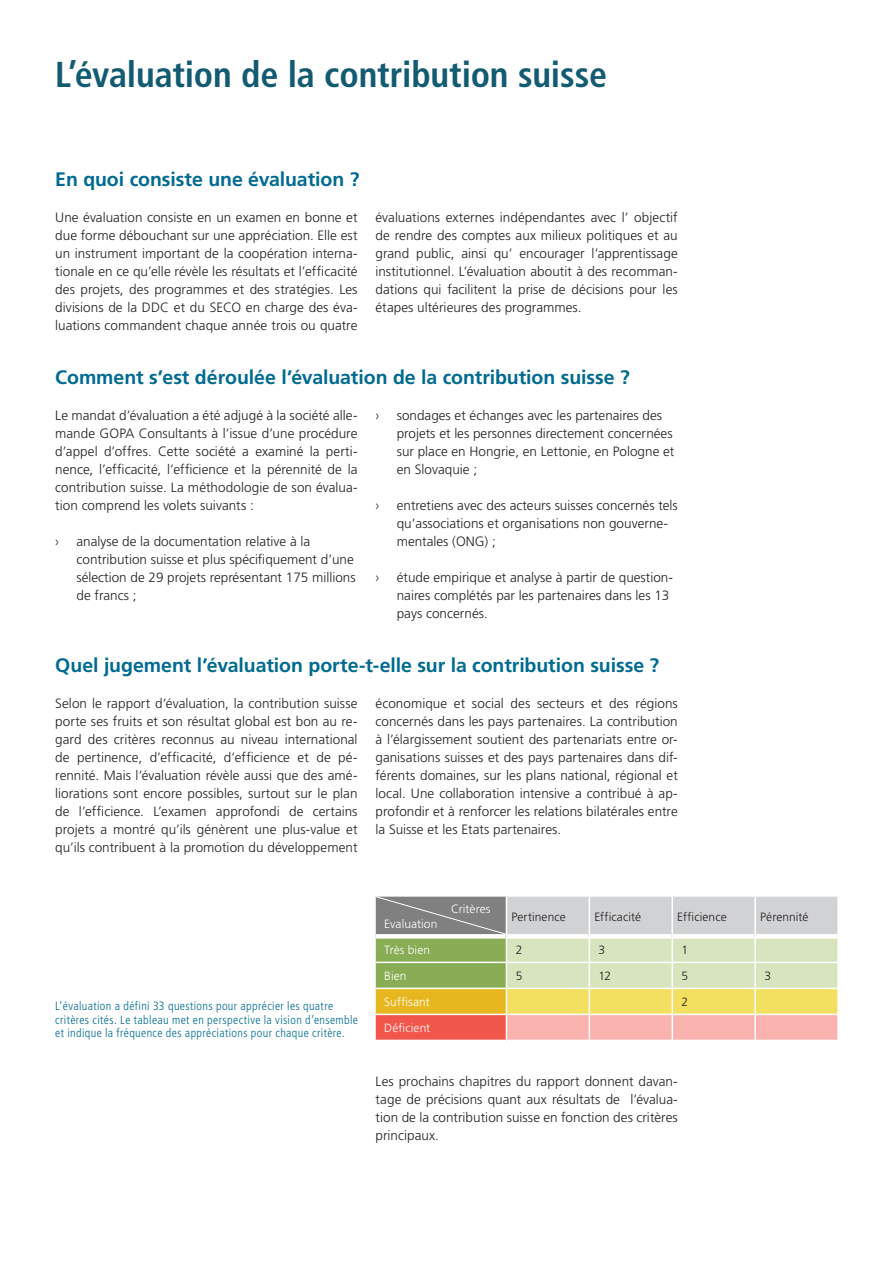
<style>
.page{position:relative;width:893px;height:1263px;background:#fff}
.page>*{position:absolute;margin:0;border:0;box-sizing:border-box;transform-origin:0 0}
._2_Kapitel_CondBold{font:700 condensed 36px "Frutiger LT Pro";letter-spacing:-.005em;color:#125b70}
.Zwischentitel_13pt{font:700 19.5px "Frutiger LT Pro";letter-spacing:-.005em;color:#006a91}
._4_Lauftext_9pt{font:300 13.5px/18px "Frutiger LT Pro";color:#231f20;text-align:justify}
._5_Legende{font:300 condensed 12px/13.5px "Frutiger LT Pro";letter-spacing:.03em;color:#006a91}
.Graph{font:300 12px "Frutiger LT Pro";letter-spacing:.005em;color:#fff}
.Graph-2{font:300 12px "Frutiger LT Pro";letter-spacing:.005em;color:#231f20}
</style>
<div class="page">
<svg style="left:375px;top:896px;width:463px;height:144px;background:#d5c79e"></svg>
<p class="_2_Kapitel_CondBold" style="left:55px;top:53px;width:553px">L’évaluation de la contribution suisse</p>
<p class="Zwischentitel_13pt" style="left:55px;top:167px;width:306px">En quoi consiste une évaluation ?</p>
<p class="_4_Lauftext_9pt" style="left:55px;top:208px;width:304px">Une évaluation consiste en un examen en bonne et due forme débouchant sur une appréciation. Elle est un instrument important de la coopération interna&shy;tionale en ce qu’elle révèle les résultats et l’efficacité des projets, des programmes et des stratégies. Les divisions de la DDC et du SECO en charge des éva&shy;luations commandent chaque année trois ou quatre</p>
<p class="_4_Lauftext_9pt" style="left:376px;top:208px;width:304px">évaluations externes indépendantes avec l’ objectif de rendre des comptes aux milieux politiques et au grand public, ainsi qu’ encourager l’apprentissage institutionnel. L’évaluation aboutit à des recomman&shy;dations qui facilitent la prise de décisions pour les étapes ultérieures des programmes.</p>
<p class="Zwischentitel_13pt" style="left:55px;top:365px;width:576px">Comment s’est déroulée l’évaluation de la contribution suisse ?</p>
<p class="_4_Lauftext_9pt" style="left:55px;top:406px;width:304px">Le mandat d’évaluation a été adjugé à la société alle&shy;mande GOPA Consultants à l’issue d’une procédure d’appel d’offres. Cette société a examiné la perti&shy;nence, l’efficacité, l’efficience et la pérennité de la contribution suisse. La méthodologie de son évalua&shy;tion comprend les volets suivants :</p>
<p class="_4_Lauftext_9pt" style="left:55px;top:532px;width:5px">›</p>
<p class="_4_Lauftext_9pt" style="left:77px;top:532px;width:281px;text-align:left">analyse de la documentation relative à la contribution suisse et plus spécifiquement d’une sélection de 29 projets représentant 175 millions de francs ;</p>
<p class="_4_Lauftext_9pt" style="left:376px;top:406px;width:5px">›</p>
<p class="_4_Lauftext_9pt" style="left:397px;top:406px;width:279px;text-align:left">sondages et échanges avec les partenaires des projets et les personnes directement concernées sur place en Hongrie, en Lettonie, en Pologne et en Slovaquie ;</p>
<p class="_4_Lauftext_9pt" style="left:376px;top:496px;width:5px">›</p>
<p class="_4_Lauftext_9pt" style="left:397px;top:496px;width:283px;text-align:left">entretiens avec des acteurs suisses concernés tels qu’associations et organisations non gouverne&shy;mentales (ONG) ;</p>
<p class="_4_Lauftext_9pt" style="left:376px;top:568px;width:5px">›</p>
<p class="_4_Lauftext_9pt" style="left:397px;top:568px;width:278px;text-align:left">étude empirique et analyse à partir de question&shy;naires complétés par les partenaires dans les 13 pays concernés.</p>
<p class="Zwischentitel_13pt" style="left:55px;top:653px;width:606px">Quel jugement l’évaluation porte-t-elle sur la contribution suisse ?</p>
<p class="_4_Lauftext_9pt" style="left:55px;top:694px;width:304px">Selon le rapport d’évaluation, la contribution suisse porte ses fruits et son résultat global est bon au re&shy;gard des critères reconnus au niveau international de pertinence, d’efficacité, d’efficience et de pé&shy;rennité. Mais l’évaluation révèle aussi que des amé&shy;liorations sont encore possibles, surtout sur le plan de l’efficience. L’examen approfondi de certains projets a montré qu’ils génèrent une plus-value et qu’ils contribuent à la promotion du développement</p>
<p class="_4_Lauftext_9pt" style="left:376px;top:694px;width:304px">économique et social des secteurs et des régions concernés dans les pays partenaires. La contribution à l’élargissement soutient des partenariats entre or&shy;ganisations suisses et des pays partenaires dans dif&shy;férents domaines, sur les plans national, régional et local. Une collaboration intensive a contribué à ap&shy;profondir et à renforcer les relations bilatérales entre la Suisse et les Etats partenaires.</p>
<p class="_5_Legende" style="left:55px;top:999px;width:304px">L’évaluation a défini 33 questions pour apprécier les quatre critères cités. Le tableau met en perspective la vision d’ensemble et indique la fréquence des appréciations pour chaque critère.</p>
<p class="Graph" style="left:384px;top:917px;width:55px">Evaluation</p>
<p class="Graph" style="left:451px;top:902px;width:41px">Critères</p>
<p class="Graph-2" style="left:511px;top:909px;width:56px">Pertinence</p>
<p class="Graph-2" style="left:594px;top:909px;width:48px">Efficacité</p>
<p class="Graph-2" style="left:677px;top:909px;width:51px">Efficience</p>
<p class="Graph-2" style="left:760px;top:909px;width:50px">Pérennité</p>
<p class="Graph" style="left:384px;top:943px;width:47px">Très bien</p>
<p class="Graph-2" style="left:516px;top:943px;width:8px">2</p>
<p class="Graph-2" style="left:599px;top:943px;width:8px">3</p>
<p class="Graph-2" style="left:681px;top:943px;width:8px">1</p>
<p class="Graph" style="left:384px;top:969px;width:24px">Bien</p>
<p class="Graph-2" style="left:516px;top:969px;width:8px">5</p>
<p class="Graph-2" style="left:599px;top:969px;width:14px">12</p>
<p class="Graph-2" style="left:681px;top:969px;width:8px">5</p>
<p class="Graph-2" style="left:764px;top:969px;width:8px">3</p>
<p class="Graph" style="left:384px;top:995px;width:47px">Suffisant</p>
<p class="Graph-2" style="left:681px;top:995px;width:8px">2</p>
<p class="Graph" style="left:384px;top:1021px;width:48px">Déficient</p>
<p class="_4_Lauftext_9pt" style="left:376px;top:1072px;width:304px">Les prochains chapitres du rapport donnent davan&shy;tage de précisions quant aux résultats de l’évalua&shy;tion de la contribution suisse en fonction des critères principaux.</p>
</div>
